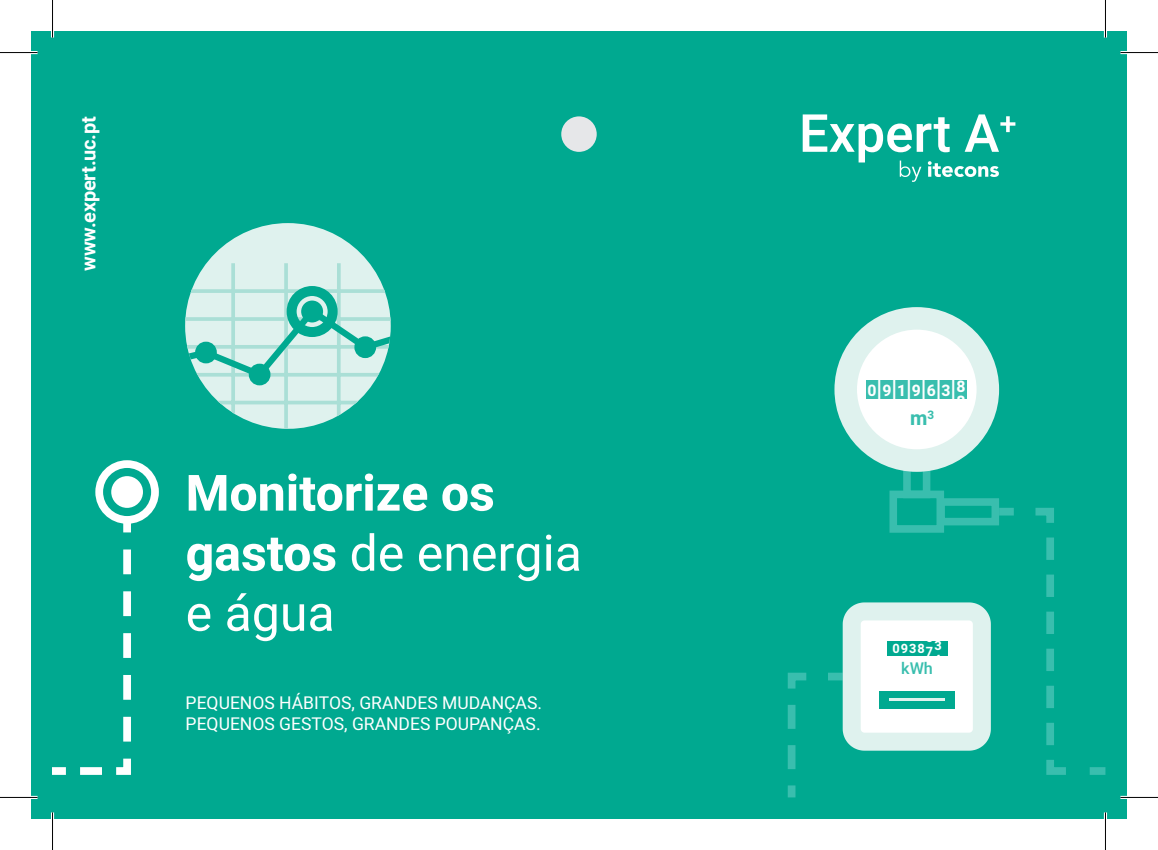
<style>
.page{position:relative;width:1158px;height:850px;background:#fff}
.page>*{position:absolute;margin:0;border:0;box-sizing:border-box;transform-origin:0 0}
.t1{font:700 50px/60px "Heebo";color:#fff}
.t2{font:700 20px "Roboto";letter-spacing:-.01em;color:#fff}
.t3{font:700 20px "Heebo";color:#39beae}
.t4{font:17.5px "Heebo";color:#fff}
.t5{font:500 16.25px "Heebo";color:#39beae}
.t6{font:700 15.75px "Heebo";color:#fff}
.t7{font:700 12.75px "Heebo";color:#fff}
.s1{font-weight:400}
.s2{font-size:22.5px}
</style>
<div class="page">
<div style="left:31px;top:31px;width:1095px;height:787px;background:#00a990"></div>
<svg style="left:52px;top:512px;width:83px;height:263px"></svg>
<svg style="left:991px;top:507px;width:114px;height:268px"></svg>
<svg style="left:787px;top:672px;width:55px;height:125px"></svg>
<div style="left:561px;top:116px;width:35px;height:36px;background:#e6e7e9;border-radius:50%"></div>
<div style="left:903px;top:458px;width:27px;height:40px;border:8px solid #39beae"></div>
<svg style="left:802px;top:114px;width:213px;height:68px"></svg>
<div style="left:95px;top:460px;width:64px;height:63px;border:8px solid #fff;border-radius:50%"></div>
<div style="left:111px;top:476px;width:32px;height:31px;background:#fff;border-radius:50%"></div>
<div style="left:185px;top:223px;width:206px;height:205px;background:#dff2ee;border-radius:50%"></div>
<svg style="left:185px;top:259px;width:206px;height:169px"></svg>
<div style="left:286px;top:286px;width:51px;height:51px;border:10px solid #00a990;border-radius:50%"></div>
<div style="left:301px;top:300px;width:22px;height:22px;background:#00a990;border-radius:50%"></div>
<svg style="left:845px;top:318px;width:142px;height:142px;background:#f6fbfa"></svg>
<div style="left:834px;top:307px;width:165px;height:164px;border:22px solid #dff2ee;border-radius:50%"></div>
<div style="left:866px;top:380px;width:100px;height:18px;background:#39beae"></div>
<div style="left:851px;top:611px;width:130px;height:130px;background:#fff;border-radius:13px"></div>
<div style="left:842px;top:602px;width:148px;height:148px;border:18px solid #dff2ee;border-radius:13px"></div>
<div style="left:886px;top:640px;width:61px;height:15px;background:#00a990"></div>
<div style="left:879px;top:690px;width:75px;height:17px;background:#00a990"></div>
<hr style="left:889px;top:697px;width:55px;height:3px;background:#dff2ee">
<div style="left:889px;top:490px;width:55px;height:42px;border:8px solid #39beae"></div>
<div style="left:937px;top:498px;width:62px;height:27px;border:8px solid #39beae"></div>
<hr style="left:0;top:51px;width:38px;height:3px;background:#fff">
<hr style="left:1120px;top:51px;width:37px;height:3px;background:#fff">
<hr style="left:0;top:795px;width:38px;height:3px;background:#fff">
<hr style="left:1120px;top:795px;width:37px;height:3px;background:#fff">
<hr style="left:51px;top:0;width:3px;height:38px;background:#fff">
<hr style="left:51px;top:812px;width:3px;height:37px;background:#fff">
<hr style="left:1103px;top:0;width:3px;height:38px;background:#fff">
<hr style="left:1103px;top:812px;width:3px;height:37px;background:#fff">
<hr style="left:0;top:52px;width:38px;height:1px;background:#000">
<hr style="left:1120px;top:52px;width:37px;height:1px;background:#000">
<hr style="left:0;top:796px;width:38px;height:1px;background:#000">
<hr style="left:1120px;top:796px;width:37px;height:1px;background:#000">
<hr style="left:52px;top:0;width:1px;height:38px;background:#000">
<hr style="left:52px;top:812px;width:1px;height:37px;background:#000">
<hr style="left:1104px;top:0;width:1px;height:38px;background:#000">
<hr style="left:1104px;top:812px;width:1px;height:37px;background:#000">
<p class="t2" style="left:74px;top:270px;width:155px;rotate:-90deg">www.expert.uc.pt</p>
<p class="t1" style="left:186px;top:464px;width:398px">Monitorize os gastos <span class="s1">de energia e água</span></p>
<p class="t4" style="left:186px;top:690px;width:358px">PEQUENOS HÁBITOS, GRANDES MUDANÇAS.</p>
<p class="t4" style="left:186px;top:711px;width:356px">PEQUENOS GESTOS, GRANDES POUPANÇAS.</p>
<p class="t6" style="left:867px;top:379px;width:90px">0<span class="s2">|</span>9<span class="s2">|</span>1<span class="s2">|</span>9<span class="s2">|</span>6<span class="s2">|</span>3<span class="s2">|</span></p>
<p class="t3" style="left:910px;top:404px;width:25px">m<sup>3</sup></p>
<p class="t6" style="left:956px;top:375px;width:11px">8</p>
<p class="t6" style="left:956px;top:390px;width:11px">8</p>
<p class="t7" style="left:925px;top:628px;width:9px">6</p>
<p class="t7" style="left:925px;top:642px;width:9px">7</p>
<p class="t7" style="left:934px;top:636px;width:9px">3</p>
<p class="t7" style="left:892px;top:639px;width:34px">0938</p>
<p class="t5" style="left:901px;top:656px;width:33px">kWh</p>
<p class="t7" style="left:933px;top:650px;width:9px">4</p>
</div>
